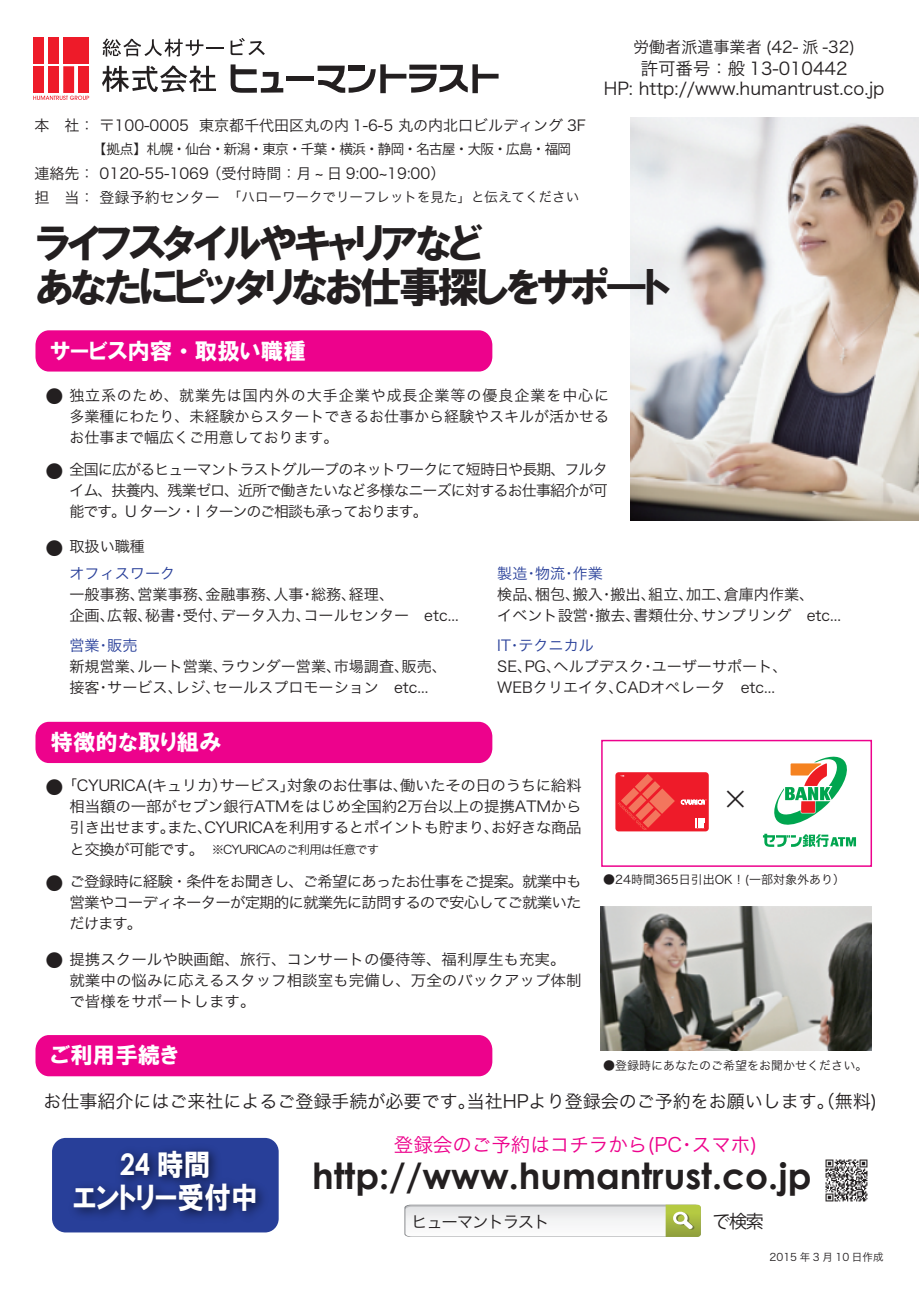
<style>
.page{position:relative;width:919px;height:1289px;background:#fff}
.page>*{position:absolute;margin:0;border:0;box-sizing:border-box;transform-origin:0 0}
.t1{font:42px/43.5px "HGP Soei Kakugothic UB";letter-spacing:-.075em;color:#231f20}
.t2{font:700 36px "Century Gothic";color:#231f20}
.t3{font:29.7px "HGP Soei Kakugothic UB";color:#fff;scale:.9 1}
.t4{font:700 29.7px "Century Gothic";color:#fff;scale:.9 1}
.t5{font:26.7px "Koz Go Pro";color:#231f20}
.t6{font:22.5px "HGP Soei Kakugothic UB";color:#fff}
.t7{font:19.5px "Hira Kaku Pro W3";color:#ed028c}
.t8{font:18px "Hira Kaku Pro W3";color:#231f20}
.t9{font:18px "Koz Go Pro";color:#231f20}
.t10{font:17.4px/19.5px "Hira Kaku Pro W3";color:#231f20;text-align:center}
.t11{font:16.5px "Hira Kaku Pro W3";letter-spacing:-.075em;color:#231f20}
.t12{font:16.05px "Hira Kaku Pro W3";color:#231f20}
.t13{font:15px/21px "Hira Kaku Pro W3";color:#231f20}
.t14{font:15px/21px "Hira Kaku Pro W3";letter-spacing:-.025em;color:#231f20;text-align:center}
.t15{font:15px "Hira Kaku Pro W3";color:#283f99}
.t16{font:13.5px "Koz Go Pro";letter-spacing:-.05em;color:#231f20}
.t17{font:13.5px "Hira Kaku Pro W3";color:#231f20}
.t18{font:12px "Hira Kaku Pro W3";color:#231f20}
.t19{font:12px "Hira Kaku Pro W3";letter-spacing:-.075em;color:#231f20}
.t20{font:10.5px "Hira Kaku Pro W3";color:#231f20}
.s1{font-size:15px}
.s2{font-family:"HGP Soei Kakugothic UB";font-weight:400}
</style>
<div class="page">
<img style="left:630px;top:118px;width:288px;height:402px">
<div style="left:52px;top:1137px;width:227px;height:95px;background:#283f99;border-radius:14px"></div>
<img style="left:62px;top:1138px;width:212px;height:80px">
<div style="left:35px;top:330px;width:457px;height:41px;background:#ed028c;border-radius:14px"></div>
<div style="left:35px;top:721px;width:457px;height:42px;background:#ed028c;border-radius:14px"></div>
<svg style="left:103px;top:38px;width:121px;height:19px"></svg>
<svg style="left:230px;top:38px;width:35px;height:17px"></svg>
<svg style="left:33px;top:96px;width:56px;height:4px"></svg>
<div style="left:33px;top:37px;width:11px;height:27px;background:#ee1b29"></div>
<div style="left:48px;top:37px;width:11px;height:27px;background:#ee1b29"></div>
<div style="left:63px;top:37px;width:26px;height:27px;background:#ee1b29"></div>
<div style="left:33px;top:66px;width:11px;height:27px;background:#ee1b29"></div>
<div style="left:48px;top:66px;width:11px;height:27px;background:#ee1b29"></div>
<div style="left:63px;top:66px;width:11px;height:27px;background:#ee1b29"></div>
<div style="left:78px;top:66px;width:11px;height:27px;background:#ee1b29"></div>
<svg style="left:230px;top:64px;width:53px;height:29px"></svg>
<div style="left:286px;top:76px;width:28px;height:5px;background:#231f20"></div>
<svg style="left:317px;top:64px;width:181px;height:29px"></svg>
<div style="left:348px;top:66px;width:16px;height:5px;background:#231f20"></div>
<svg style="left:102px;top:65px;width:114px;height:27px"></svg>
<div style="left:35px;top:1035px;width:457px;height:41px;background:#ed028c;border-radius:14px"></div>
<svg style="left:404px;top:1204px;width:296px;height:32px"></svg>
<img style="left:825px;top:1159px;width:43px;height:43px">
<svg style="left:762px;top:756px;width:94px;height:91px"></svg>
<div style="left:615px;top:772px;width:93px;height:59px;background:#ee1b29;border-radius:3px"></div>
<svg style="left:695px;top:818px;width:10px;height:11px"></svg>
<svg style="left:618px;top:774px;width:56px;height:56px"></svg>
<svg style="left:680px;top:799px;width:26px;height:5px"></svg>
<div style="left:601px;top:739px;width:271px;height:127px;border:2px solid #ed028c"></div>
<img style="left:600px;top:906px;width:271px;height:144px">
<p class="t13" style="left:34px;top:114px;width:553px">本　社：〒100-0005 東京都千代田区丸の内 1-6-5 丸の内北口ビルディング 3F</p>
<p class="t13" style="left:34px;top:160px;width:420px;line-height:24.3px">連絡先： 0120-55-1069 （受付時間：月 ~ 日 9:00~19:00）　担　当：</p>
<p class="t16" style="left:93px;top:140px;width:479px">【拠点】札幌・仙台・新潟・東京・千葉・横浜・静岡・名古屋・大阪・広島・福岡</p>
<p class="t17" style="left:100px;top:185px;width:481px"><span class="s1">登録予約センター　</span>「ハローワークでリーフレットを見た」と伝えてください</p>
<p class="t12" style="left:633px;top:32px;width:223px">労働者派遣事業者 (42- 派 -32)</p>
<p class="t10" style="left:603px;top:58px;width:282px">許可番号：般 13-010442<br>HP: http://www.humantrust.co.jp</p>
<h1 class="t1" style="left:36px;top:221px;width:636px">ライフスタイルやキャリアなど<br>あなたにピッタリなお仕事探しをサポ—ト</h1>
<h3 class="t6" style="left:51px;top:339px;width:257px">サービス内容・取扱い職種</h3>
<p class="t13" style="left:70px;top:383px;width:541px;text-align:justify">独立系のため、就業先は国内外の大手企業や成長企業等の優良企業を中心に多業種にわたり、未経験からスタートできるお仕事から経験やスキルが活かせるお仕事まで幅広くご用意しております。</p>
<p class="t13" style="left:70px;top:458px;width:540px;text-align:justify">全国に広がるヒューマントラストグループのネットワークにて短時日や長期、フルタイム、扶養内、残業ゼロ、近所で働きたいなど多様なニーズに対するお仕事紹介が可能です。U ターン・Ｉターンのご相談も承っております。</p>
<p class="t8" style="left:45px;top:380px;width:19px">●</p>
<p class="t8" style="left:45px;top:455px;width:19px">●</p>
<p class="t13" style="left:70px;top:535px;width:77px">取扱い職種</p>
<p class="t15" style="left:70px;top:560px;width:107px">オフィスワーク</p>
<p class="t13" style="left:70px;top:583px;width:390px">一般事務、営業事務、金融事務、人事・総務、経理、<br>企画、広報、秘書・受付、データ入力、コールセンター　etc...</p>
<p class="t15" style="left:70px;top:632px;width:69px">営業・販売</p>
<p class="t13" style="left:70px;top:655px;width:379px">新規営業、ルート営業、ラウンダー営業、市場調査、販売、接客・サービス、レジ、セールスプロモーション　etc...</p>
<p class="t8" style="left:45px;top:532px;width:19px">●</p>
<h3 class="t6" style="left:51px;top:730px;width:172px">特徴的な取り組み</h3>
<p class="t15" style="left:497px;top:560px;width:107px">製造・物流・作業</p>
<p class="t13" style="left:497px;top:583px;width:345px">検品、梱包、搬入・搬出、組立、加工、倉庫内作業、<br>イベント設営・撤去、書類仕分、サンプリング　etc...</p>
<p class="t15" style="left:497px;top:632px;width:98px">IT・テクニカル</p>
<p class="t13" style="left:497px;top:655px;width:292px">SE、PG、ヘルプデスク・ユーザーサポート、<br>WEBクリエイタ、CADオペレータ　etc...</p>
<p class="t14" style="left:62px;top:773px;width:521px">「CYURICA(キュリカ）サービス」対象のお仕事は、働いたその日のうちに給料相当額の一部がセブン銀行ATMをはじめ全国約2万台以上の提携ATMから引き出せます。また、CYURICAを利用するとポイントも貯まり、お好きな商品</p>
<p class="t19" style="left:69px;top:838px;width:311px"><span class="s1">と交換が可能です。</span> ※CYURICAのご利用は任意です</p>
<p class="t8" style="left:45px;top:770px;width:19px">●</p>
<p class="t8" style="left:45px;top:867px;width:19px">●</p>
<p class="t13" style="left:69px;top:870px;width:513px;text-align:justify">ご登録時に経験・条件をお聞きし、ご希望にあったお仕事をご提案。就業中も営業やコーディネーターが定期的に就業先に訪問するので安心してご就業いただけます。</p>
<p class="t8" style="left:45px;top:943px;width:19px">●</p>
<p class="t13" style="left:69px;top:948px;width:513px">提携スクールや映画館、旅行、コンサートの優待等、福利厚生も充実。就業中の悩みに応えるスタッフ相談室も完備し、万全のバックアップ体制で皆様をサポートします。</p>
<h3 class="t5" style="left:722px;top:782px;width:28px">×</h3>
<p class="t18" style="left:603px;top:869px;width:243px">●24時間365日引出OK！(一部対象外あり）</p>
<h3 class="t6" style="left:51px;top:1043px;width:129px">ご利用手続き</h3>
<p class="t8" style="left:43px;top:1085px;width:835px">お仕事紹介にはご来社によるご登録手続が必要です。当社HPより登録会のご予約をお願いします。（無料)</p>
<p class="t18" style="left:603px;top:1054px;width:266px">●登録時にあなたのご希望をお聞かせください。</p>
<h3 class="t4" style="left:120px;top:1141px;width:102px">24 <span class="s2">時間</span></h3>
<h3 class="t3" style="left:73px;top:1182px;width:207px">エントリー受付中</h3>
<h3 class="t7" style="left:394px;top:1127px;width:365px">登録会のご予約はコチラから(PC・スマホ)</h3>
<h2 class="t2" style="left:312px;top:1148px;width:500px">http://www.humantrust.co.jp</h2>
<p class="t11" style="left:411px;top:1206px;width:140px">ヒューマントラスト</p>
<p class="t9" style="left:712px;top:1210px;width:53px">で検索</p>
<p class="t20" style="left:769px;top:1247px;width:115px">2015 年 3 月 10 日作成</p>
</div>
